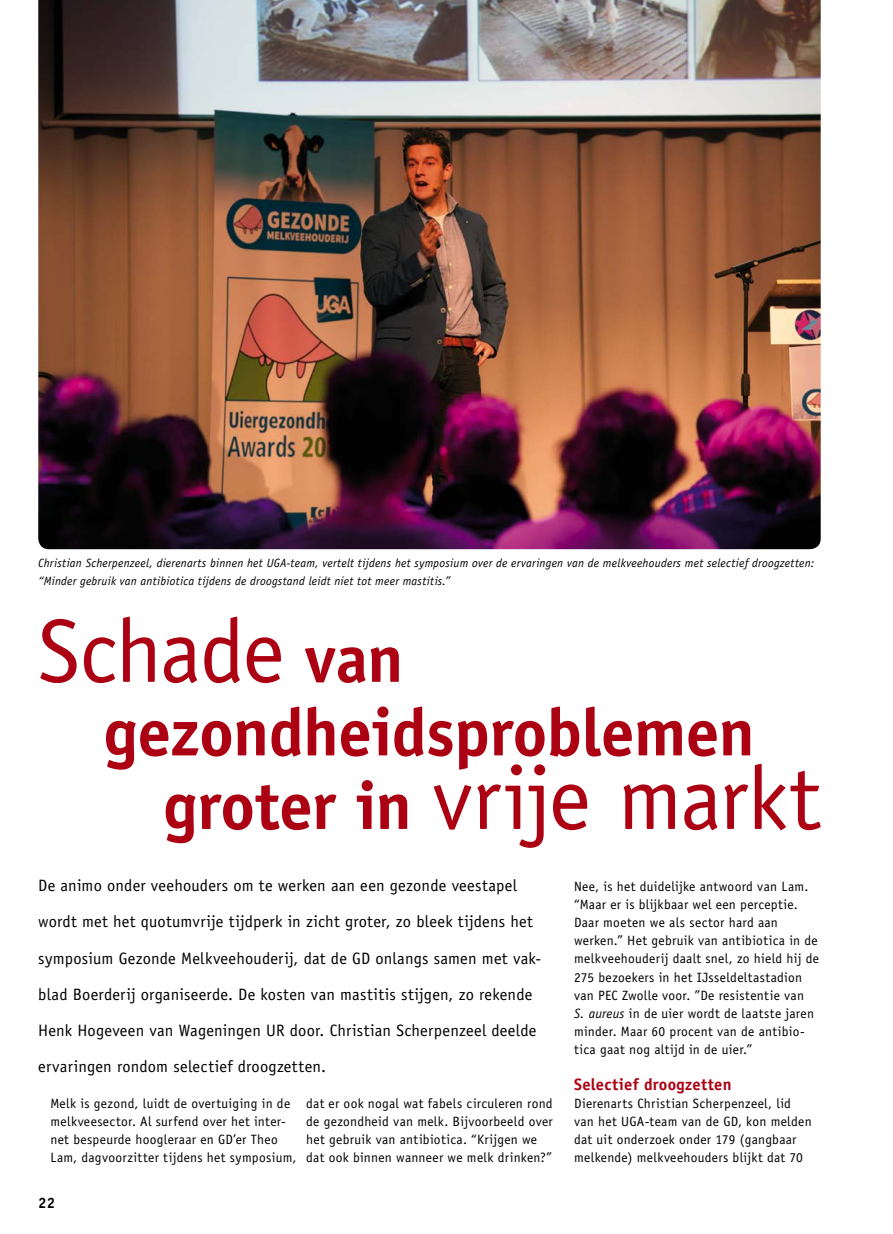
<style>
.page{position:relative;width:893px;height:1234px;background:#fff}
.page>*{position:absolute;margin:0;border:0;box-sizing:border-box;transform-origin:0 0}
.t1{font:90px "Officina Sans Std";letter-spacing:-.02em;color:#ac0013}
.t2{font:700 67.5px "Officina Sans Std";letter-spacing:-.01em;color:#ac0013}
.t3{font:16.5px/36px "Officina Sans Std";letter-spacing:.01em;color:#000}
.t4{font:700 16.5px "Officina Sans Std";letter-spacing:.01em;color:#ac0013}
.t5{font:700 15px "Officina Sans Std";color:#000}
.t6{font:13.5px/18px "Officina Sans Std";letter-spacing:.02em;color:#000}
.t7{font:italic 12px/18px "Officina Sans Std";letter-spacing:.02em;color:#000}
.s1{font-weight:700;font-size:67.5px}
.s2{font-style:italic}
</style>
<div class="page">
<img style="left:38px;top:0;width:783px;height:549px">
<p class="t7" style="left:38px;top:554px;width:778px">Christian Scherpenzeel, dierenarts binnen het UGA-team, vertelt tijdens het symposium over de ervaringen van de melkveehouders met selectief droogzetten: “Minder gebruik van antibiotica tijdens de droogstand leidt niet tot meer mastitis.”</p>
<h1 class="t1" style="left:38px;top:598px;width:367px">Schade <span class="s1">van</span></h1>
<h2 class="t2" style="left:104px;top:690px;width:652px">gezondheidsproblemen</h2>
<h1 class="t1" style="left:164px;top:745px;width:658px"><span class="s1">groter in</span> vrije markt</h1>
<p class="t3" style="left:38px;top:867px;width:505px">De animo onder veehouders om te werken aan een gezonde veestapel wordt met het quotumvrije tijdperk in zicht groter, zo bleek tijdens het symposium Gezonde Melkveehouderij, dat de GD onlangs samen met vak&shy;blad Boerderij organiseerde. De kosten van mastitis stijgen, zo rekende Henk Hogeveen van Wageningen UR door. Christian Scherpenzeel deelde ervaringen rondom selectief droogzetten.</p>
<p class="t6" style="left:50px;top:1093px;width:248px">Melk is gezond, luidt de overtuiging in de melkveesector. Al surfend over het inter&shy;net bespeurde hoogleraar en GD’er Theo Lam, dagvoorzitter tijdens het symposium,</p>
<p class="t6" style="left:306px;top:1093px;width:248px">dat er ook nogal wat fabels circuleren rond de gezondheid van melk. Bijvoorbeeld over het gebruik van antibiotica. “Krijgen we dat ook binnen wanneer we melk drinken?”</p>
<p class="t5" style="left:38px;top:1193px;width:18px">22</p>
<p class="t6" style="left:574px;top:877px;width:247px">Nee, is het duidelijke antwoord van Lam. “Maar er is blijkbaar wel een perceptie.<br>Daar moeten we als sector hard aan werken.” Het gebruik van antibiotica in de melkveehouderij daalt snel, zo hield hij de 275 bezoekers in het IJsseldeltastadion van PEC Zwolle voor. ”De resistentie van<br><span class="s2">S. aureus</span> in de uier wordt de laatste jaren minder. Maar 60 procent van de antibio&shy;tica gaat nog altijd in de uier.”</p>
<p class="t4" style="left:574px;top:1073px;width:159px">Selectief droogzetten</p>
<p class="t6" style="left:574px;top:1093px;width:239px">Dierenarts Christian Scherpenzeel, lid van het UGA-team van de GD, kon melden dat uit onderzoek onder 179 (gangbaar melkende) melkveehouders blijkt dat 70</p>
</div>
